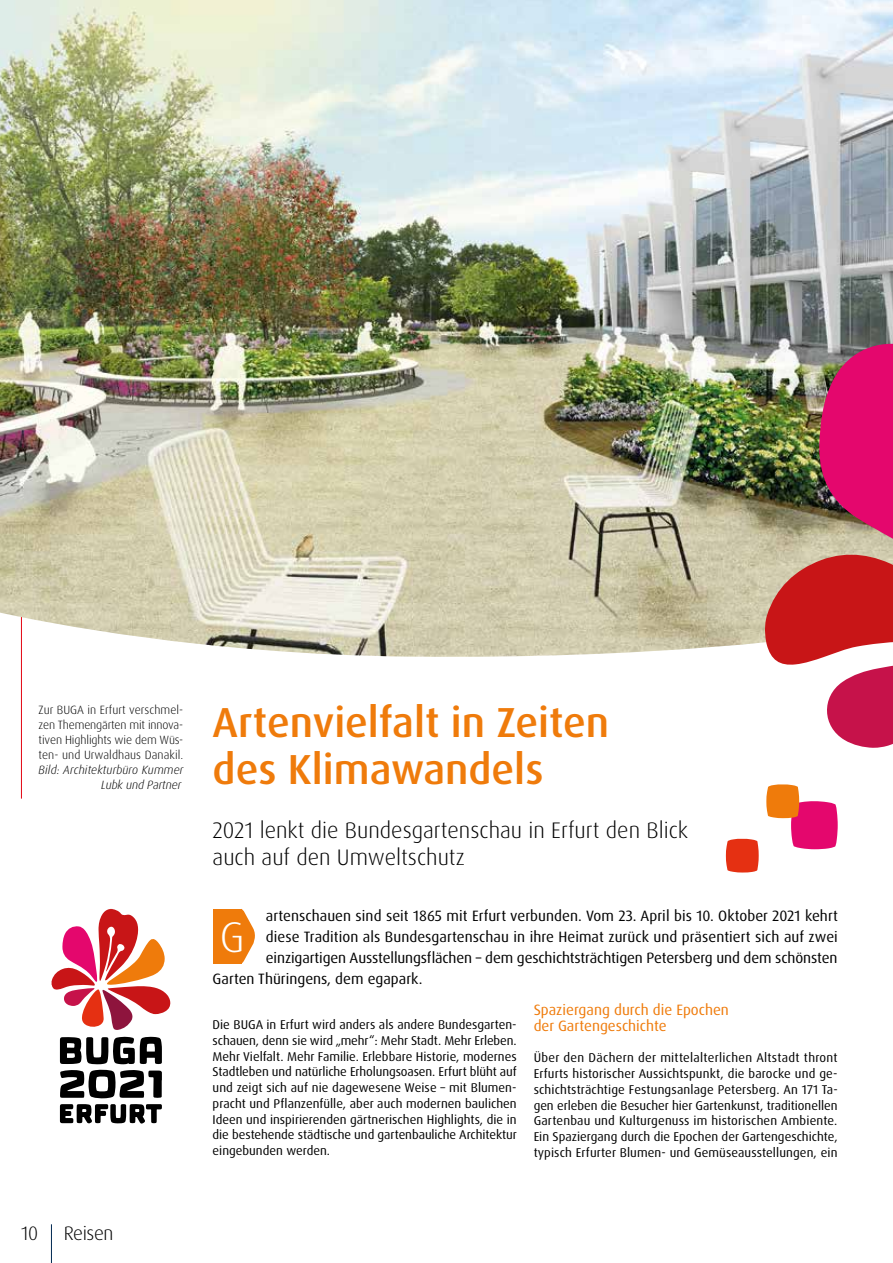
<style>
.page{position:relative;width:893px;height:1263px;background:#fff}
.page>*{position:absolute;margin:0;border:0;box-sizing:border-box;transform-origin:0 0}
.t1{font:300 42.9px "Dax OT";color:#fff}
.t2{font:500 42px/46.5px "Dax OT";color:#ef7b0b}
.t3{font:300 22.5px/27px "Dax OT";color:#000}
.t4{font:300 19.5px "Dax OT";letter-spacing:-.02em;color:#000}
.t5{font:15px "Dax OT";color:#000}
.t6{font:15px/15.8px "Dax OT";color:#ef7b0b}
.t7{font:12.75px/15.8px "Dax OT";color:#000;text-align:justify}
.t8{font:300 12px/15px "Dax OT";letter-spacing:-.01em;color:#000;text-align:justify}
.t9{font:italic 300 12px/15px "Dax OT";letter-spacing:.005em;color:#000;text-align:right}
</style>
<div class="page">
<hr style="left:51px;top:1224px;width:1px;height:39px;background:#002851">
<hr style="left:21px;top:562px;width:1px;height:237px;background:#e30613">
<div style="left:213px;top:909px;width:28px;height:54px;background:#ef7b0b"></div>
<svg style="left:240px;top:909px;width:15px;height:55px"></svg>
<img style="left:0;top:0;width:893px;height:657px">
<svg style="left:52px;top:909px;width:119px;height:121px"></svg>
<svg style="left:60px;top:1037px;width:102px;height:61px"></svg>
<svg style="left:60px;top:1104px;width:102px;height:20px"></svg>
<img style="left:763px;top:340px;width:130px;height:408px">
<svg style="left:766px;top:784px;width:72px;height:65px"></svg>
<svg style="left:726px;top:838px;width:33px;height:34px"></svg>
<p class="t8" style="left:39px;top:702px;width:146px">Zur BUGA in Erfurt verschmel&shy;zen Themengärten mit innova&shy;tiven Highlights wie dem Wüs&shy;ten- und Urwaldhaus Danakil.</p>
<p class="t9" style="left:39px;top:762px;width:146px">Bild: Architekturbüro Kummer<br>Lubk und Partner</p>
<h3 class="t4" style="left:21px;top:1220px;width:19px">10</h3>
<h3 class="t4" style="left:64px;top:1220px;width:51px">Reisen</h3>
<h2 class="t2" style="left:213px;top:700px;width:398px">Artenvielfalt in Zeiten des Klimawandels</h2>
<h3 class="t3" style="left:213px;top:816px;width:477px">2021 lenkt die Bundesgartenschau in Erfurt den Blick auch auf den Umweltschutz</h3>
<p class="t5" style="left:266px;top:906px;width:573px">artenschauen sind seit 1865 mit Erfurt verbunden. Vom 23. April bis 10. Oktober 2021 kehrt</p>
<p class="t5" style="left:266px;top:927px;width:573px">diese Tradition als Bundesgartenschau in ihre Heimat zurück und präsentiert sich auf zwei</p>
<p class="t5" style="left:266px;top:948px;width:573px">einzigartigen Ausstellungsflächen – dem geschichtsträchtigen Petersberg und dem schönsten</p>
<p class="t5" style="left:213px;top:969px;width:212px">Garten Thüringens, dem egapark.</p>
<p class="t7" style="left:213px;top:1017px;width:306px">Die BUGA in Erfurt wird anders als andere Bundesgarten&shy;schauen, denn sie wird „mehr“: Mehr Stadt. Mehr Erleben.<br>Mehr Vielfalt. Mehr Familie. Erlebbare Historie, modernes Stadtleben und natürliche Erholungsoasen. Erfurt blüht auf und zeigt sich auf nie dagewesene Weise – mit Blumen&shy;pracht und Pflanzenfülle, aber auch modernen baulichen Ideen und inspirierenden gärtnerischen Highlights, die in die bestehende städtische und gartenbauliche Architektur eingebunden werden.</p>
<h1 class="t1" style="left:220px;top:910px;width:27px">G</h1>
<p class="t6" style="left:534px;top:1002px;width:197px">Spaziergang durch die Epochen der Gartengeschichte</p>
<p class="t7" style="left:534px;top:1050px;width:306px">Über den Dächern der mittelalterlichen Altstadt thront Erfurts historischer Aussichtspunkt, die barocke und ge&shy;schichtsträchtige Festungsanlage Petersberg. An 171 Ta&shy;gen erleben die Besucher hier Gartenkunst, traditionellen Gartenbau und Kulturgenuss im historischen Ambiente.<br>Ein Spaziergang durch die Epochen der Gartengeschichte, typisch Erfurter Blumen- und Gemüseausstellungen, ein</p>
</div>
